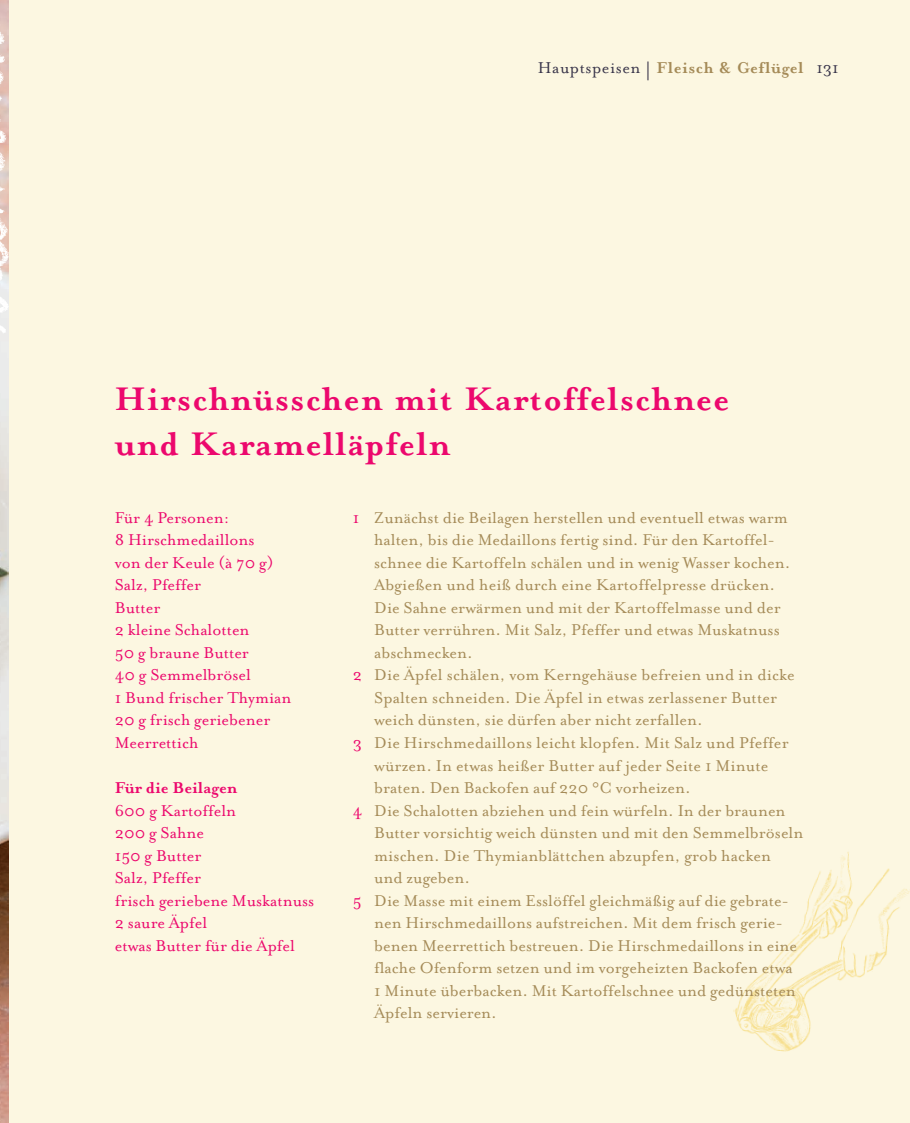
<style>
.page{position:relative;width:910px;height:1123px;background:#fcf7e1}
.page>*{position:absolute;margin:0;border:0;box-sizing:border-box;transform-origin:0 0}
.t1{font:700 37.5px/45px "Mrs Eaves";letter-spacing:.03em;color:#ec086d}
.t2{font:18px "Mrs Eaves Roman";color:#a58b58}
.t3{font:18px/22.5px "Mrs Eaves Roman";color:#ec086d}
.t4{font:700 18px "Mrs Eaves";letter-spacing:.03em;color:#a58b58}
.s1{font-family:"Mrs Eaves Roman";font-weight:400;color:#39354a}
.s2{font-family:"Mrs Eaves Roman";font-weight:400;font-size:24px;color:#39354a}
.s3{font-family:"Mrs Eaves";font-weight:700}
.s4{color:#ec086d}
</style>
<div class="page">
<p class="t4" style="left:538px;top:62px;width:302px"><span class="s1">Hauptspeisen</span> <span class="s2">|</span> Fleisch &amp; Geflügel <span class="s1">131</span></p>
<p class="t1" style="left:115px;top:381px;width:616px">Hirschnüsschen mit Kartoffelschnee und Karamelläpfeln</p>
<p class="t3" style="left:115px;top:508px;width:178px">Für 4 Personen:<br>8 Hirschmedaillons<br>von der Keule (à 70 g)<br>Salz, Pfeffer<br>Butter<br>2 kleine Schalotten<br>50 g braune Butter<br>40 g Semmelbrösel<br>1 Bund frischer Thymian<br>20 g frisch geriebener<br>Meerrettich</p>
<p class="t3" style="left:115px;top:778px;width:201px"><span class="s3">Für die Beilagen<br></span>600 g Kartoffeln<br>200 g Sahne<br>150 g Butter<br>Salz, Pfeffer<br>frisch geriebene Muskatnuss<br>2 saure Äpfel<br>etwas Butter für die Äpfel</p>
<p class="t2" style="left:353px;top:512px;width:436px"><span class="s4">1</span> Zunächst die Beilagen herstellen und eventuell etwas warm</p>
<p class="t2" style="left:374px;top:534px;width:402px">halten, bis die Medaillons fertig sind. Für den Kartoffel-</p>
<p class="t2" style="left:374px;top:557px;width:418px">schnee die Kartoffeln schälen und in wenig Wasser kochen.</p>
<p class="t2" style="left:374px;top:579px;width:402px">Abgießen und heiß durch eine Kartoffelpresse drücken.</p>
<p class="t2" style="left:374px;top:602px;width:408px">Die Sahne erwärmen und mit der Kartoffelmasse und der</p>
<p class="t2" style="left:374px;top:624px;width:407px">Butter verrühren. Mit Salz, Pfeffer und etwas Muskatnuss</p>
<p class="t2" style="left:374px;top:647px;width:100px">abschmecken.</p>
<p class="t2" style="left:353px;top:669px;width:443px"><span class="s4">2</span> Die Äpfel schälen, vom Kerngehäuse befreien und in dicke</p>
<p class="t2" style="left:374px;top:692px;width:405px">Spalten schneiden. Die Äpfel in etwas zerlassener Butter</p>
<p class="t2" style="left:374px;top:714px;width:330px">weich dünsten, sie dürfen aber nicht zerfallen.</p>
<p class="t2" style="left:353px;top:737px;width:437px"><span class="s4">3</span> Die Hirschmedaillons leicht klopfen. Mit Salz und Pfeffer</p>
<p class="t2" style="left:374px;top:759px;width:396px">würzen. In etwas heißer Butter auf jeder Seite 1 Minute</p>
<p class="t2" style="left:374px;top:782px;width:318px">braten. Den Backofen auf 220 °C vorheizen.</p>
<p class="t2" style="left:353px;top:804px;width:434px"><span class="s4">4</span> Die Schalotten abziehen und fein würfeln. In der braunen</p>
<p class="t2" style="left:374px;top:827px;width:431px">Butter vorsichtig weich dünsten und mit den Semmelbröseln</p>
<p class="t2" style="left:374px;top:849px;width:398px">mischen. Die Thymianblättchen abzupfen, grob hacken</p>
<p class="t2" style="left:374px;top:872px;width:97px">und zugeben.</p>
<p class="t2" style="left:353px;top:894px;width:438px"><span class="s4">5</span> Die Masse mit einem Esslöffel gleichmäßig auf die gebrate-</p>
<p class="t2" style="left:374px;top:917px;width:410px">nen Hirschmedaillons aufstreichen. Mit dem frisch gerie-</p>
<p class="t2" style="left:374px;top:939px;width:424px">benen Meerrettich bestreuen. Die Hirschmedaillons in eine</p>
<p class="t2" style="left:374px;top:962px;width:420px">flache Ofenform setzen und im vorgeheizten Backofen etwa</p>
<p class="t2" style="left:374px;top:984px;width:423px">1 Minute überbacken. Mit Kartoffelschnee und gedünsteten</p>
<p class="t2" style="left:374px;top:1007px;width:124px">Äpfeln servieren.</p>
</div>
